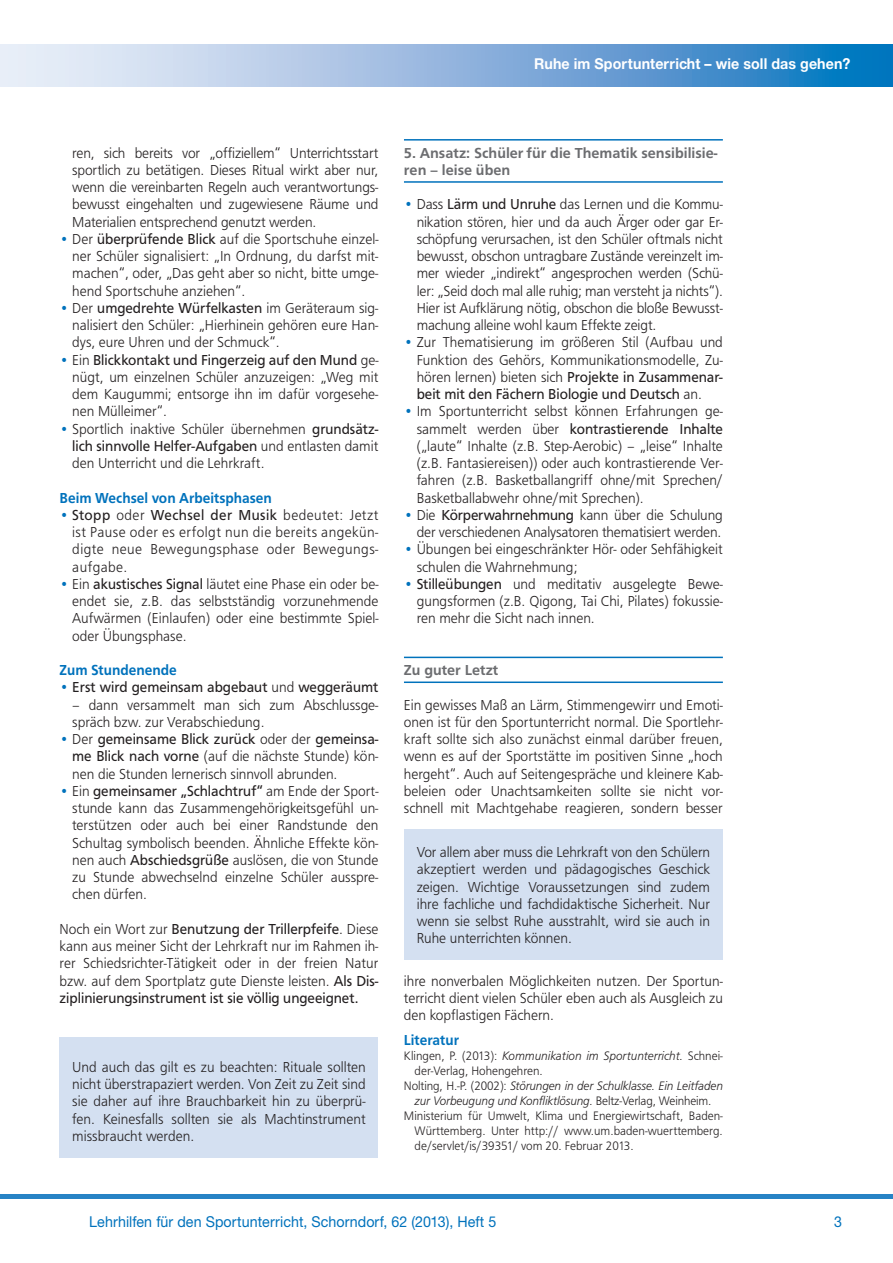
<style>
.page{position:relative;width:893px;height:1263px;background:#fff}
.page>*{position:absolute;margin:0;border:0;box-sizing:border-box;transform-origin:0 0}
.t1{font:300 15px/17.2px "Frutus T";color:#231f20;text-align:justify;scale:.95 1}
.t2{font:500 15px/17.2px "Frutus T";color:#6c6d70}
.t3{font:15px "Helvetica Neue CE";letter-spacing:.005em;color:#0072bc;scale:.95 1}
.t4{font:500 15px "Frutus T";color:#0072bc;scale:.95 1}
.t5{font:15px "Frutus T";color:#231f20;scale:.95 1}
.t6{font:700 15px "Helvetica Neue CE";letter-spacing:.005em;color:#fff;scale:.95 1}
.t7{font:italic 300 12.75px "Frutus T";letter-spacing:-.01em;color:#231f20;scale:.95 1}
.t8{font:300 12.75px "Frutus T";color:#231f20;scale:.95 1}
.s1{color:#0072bc}
.s2{font-weight:400}
.s3{font-weight:300;color:#0072bc}
.s4{font-weight:300}
.s5{font-style:normal}
</style>
<div class="page">
<div style="left:0;top:1194px;width:893px;height:5px;background:#2783c5"></div>
<svg style="left:0;top:44px;width:893px;height:43px;background:#88b4dd"></svg>
<hr style="left:404px;top:139px;width:319px;height:2px;background:#0072bc">
<hr style="left:404px;top:181px;width:319px;height:2px;background:#0072bc">
<hr style="left:404px;top:657px;width:319px;height:1px;background:#0072bc">
<hr style="left:404px;top:681px;width:319px;height:2px;background:#0072bc">
<div style="left:404px;top:829px;width:319px;height:131px;background:#d4e0f1"></div>
<div style="left:60px;top:1037px;width:318px;height:121px;background:#d4e0f1"></div>
<p class="t6" style="left:534px;top:54px;width:334px">Ruhe im Sportunterricht – wie soll das gehen?</p>
<p class="t1" style="left:72px;top:144px;width:324px">ren, sich bereits vor „offiziellem“ Unterrichtsstart sportlich zu betätigen. Dieses Ritual wirkt aber nur, wenn die vereinbarten Regeln auch verantwortungs&shy;bewusst eingehalten und zugewiesene Räume und Materialien entsprechend genutzt werden.</p>
<p class="t1" style="left:72px;top:230px;width:324px;text-indent:-13px"><span class="s1">•</span> Der <span class="s2">überprüfende Blick</span> auf die Sportschuhe einzel&shy;ner Schüler signalisiert: „In Ordnung, du darfst mit&shy;machen“, oder, „Das geht aber so nicht, bitte umge&shy;hend Sportschuhe anziehen“.</p>
<p class="t1" style="left:72px;top:299px;width:324px;text-indent:-13px"><span class="s1">•</span> Der <span class="s2">umgedrehte Würfelkasten</span> im Geräteraum sig&shy;nalisiert den Schüler: „Hierhinein gehören eure Han&shy;dys, eure Uhren und der Schmuck“.</p>
<p class="t1" style="left:72px;top:351px;width:324px;text-indent:-13px"><span class="s1">•</span> Ein <span class="s2">Blickkontakt und Fingerzeig auf den Mund</span> ge&shy;nügt, um einzelnen Schüler anzuzeigen: „Weg mit dem Kaugummi; entsorge ihn im dafür vorgesehe&shy;nen Mülleimer“.</p>
<p class="t1" style="left:72px;top:420px;width:324px;text-indent:-13px"><span class="s1">•</span> Sportlich inaktive Schüler übernehmen <span class="s2">grundsätz&shy;lich sinnvolle Helfer-Aufgaben</span> und entlasten damit den Unterricht und die Lehrkraft.</p>
<p class="t4" style="left:60px;top:489px;width:225px">Beim Wechsel von Arbeitsphasen</p>
<p class="t1" style="left:72px;top:506px;width:324px;text-indent:-13px"><span class="s1">•</span> <span class="s2">Stopp</span> oder <span class="s2">Wechsel der Musik</span> bedeutet: Jetzt ist Pause oder es erfolgt nun die bereits angekün&shy;digte neue Bewegungsphase oder Bewegungs&shy;aufgabe.</p>
<p class="t1" style="left:72px;top:575px;width:324px;text-indent:-13px"><span class="s1">•</span> Ein <span class="s2">akustisches Signal</span> läutet eine Phase ein oder be&shy;endet sie, z.B. das selbstständig vorzunehmende Aufwärmen (Einlaufen) oder eine bestimmte Spiel&shy;oder Übungsphase.</p>
<p class="t4" style="left:60px;top:661px;width:125px">Zum Stundenende</p>
<p class="t5" style="left:60px;top:679px;width:337px"><span class="s3">•</span> Erst wird gemeinsam abgebaut <span class="s4">und</span> weggeräumt</p>
<p class="t1" style="left:72px;top:696px;width:324px">– dann versammelt man sich zum Abschlussge&shy;spräch bzw. zur Verabschiedung.</p>
<p class="t1" style="left:72px;top:730px;width:324px;text-indent:-13px"><span class="s1">•</span> Der <span class="s2">gemeinsame Blick zurück</span> oder der <span class="s2">gemeinsa&shy;me Blick nach vorne</span> (auf die nächste Stunde) kön&shy;nen die Stunden lernerisch sinnvoll abrunden.</p>
<p class="t1" style="left:72px;top:782px;width:324px;text-indent:-13px"><span class="s1">•</span> Ein <span class="s2">gemeinsamer „Schlachtruf“</span> am Ende der Sport&shy;stunde kann das Zusammengehörigkeitsgefühl un&shy;terstützen oder auch bei einer Randstunde den Schultag symbolisch beenden. Ähnliche Effekte kön&shy;nen auch <span class="s2">Abschiedsgrüße</span> auslösen, die von Stunde zu Stunde abwechselnd einzelne Schüler ausspre&shy;chen dürfen.</p>
<p class="t1" style="left:60px;top:920px;width:337px">Noch ein Wort zur <span class="s2">Benutzung der Trillerpfeife</span>. Diese kann aus meiner Sicht der Lehrkraft nur im Rahmen ih&shy;rer Schiedsrichter-Tätigkeit oder in der freien Natur bzw. auf dem Sportplatz gute Dienste leisten. <span class="s2">Als Dis&shy;ziplinierungsinstrument ist sie völlig ungeeignet.</span></p>
<p class="t1" style="left:72px;top:1058px;width:310px">Und auch das gilt es zu beachten: Rituale sollten nicht überstrapaziert werden. Von Zeit zu Zeit sind sie daher auf ihre Brauchbarkeit hin zu überprü&shy;fen. Keinesfalls sollten sie als Machtinstrument missbraucht werden.</p>
<p class="t2" style="left:404px;top:144px;width:315px">5. Ansatz: Schüler für die Thematik sensibilisie&shy;ren – leise üben</p>
<p class="t1" style="left:417px;top:195px;width:324px;text-indent:-13px"><span class="s1">•</span> Dass <span class="s2">Lärm und Unruhe</span> das Lernen und die Kommu&shy;nikation stören, hier und da auch Ärger oder gar Er&shy;schöpfung verursachen, ist den Schüler oftmals nicht bewusst, obschon untragbare Zustände vereinzelt im&shy;mer wieder „indirekt“ angesprochen werden (Schü&shy;ler: „Seid doch mal alle ruhig; man versteht ja nichts“).<br>Hier ist Aufklärung nötig, obschon die bloße Bewusst&shy;machung alleine wohl kaum Effekte zeigt.</p>
<p class="t1" style="left:417px;top:333px;width:324px;text-indent:-13px"><span class="s1">•</span> Zur Thematisierung im größeren Stil (Aufbau und Funktion des Gehörs, Kommunikationsmodelle, Zu&shy;hören lernen) bieten sich <span class="s2">Projekte in Zusammenar&shy;beit mit den Fächern Biologie und Deutsch</span> an.</p>
<p class="t1" style="left:417px;top:402px;width:324px;text-indent:-13px"><span class="s1">•</span> Im Sportunterricht selbst können Erfahrungen ge&shy;sammelt werden über <span class="s2">kontrastierende Inhalte </span>(„laute“ Inhalte (z.B. Step-Aerobic) – „leise“ Inhalte (z.B. Fantasiereisen)) oder auch kontrastierende Ver&shy;fahren (z.B. Basketballangriff ohne/mit Sprechen/ Basketballabwehr ohne/mit Sprechen).</p>
<p class="t1" style="left:404px;top:506px;width:337px;text-align:right"><span class="s1">•</span> Die <span class="s2">Körperwahrnehmung</span> kann über die Schulung der verschiedenen Analysatoren thematisiert werden.</p>
<p class="t1" style="left:417px;top:540px;width:324px;text-indent:-13px"><span class="s1">•</span> Übungen bei eingeschränkter Hör- oder Sehfähigkeit schulen die Wahrnehmung;</p>
<p class="t1" style="left:417px;top:575px;width:324px;text-indent:-13px"><span class="s1">•</span> <span class="s2">Stilleübungen</span> und meditativ ausgelegte Bewe&shy;gungsformen (z.B. Qigong, Tai Chi, Pilates) fokussie&shy;ren mehr die Sicht nach innen.</p>
<p class="t2" style="left:404px;top:661px;width:96px">Zu guter Letzt</p>
<p class="t1" style="left:404px;top:696px;width:337px">Ein gewisses Maß an Lärm, Stimmengewirr und Emoti&shy;onen ist für den Sportunterricht normal. Die Sportlehr&shy;kraft sollte sich also zunächst einmal darüber freuen, wenn es auf der Sportstätte im positiven Sinne „hoch hergeht“. Auch auf Seitengespräche und kleinere Kab&shy;beleien oder Unachtsamkeiten sollte sie nicht vor&shy;schnell mit Machtgehabe reagieren, sondern besser</p>
<p class="t1" style="left:417px;top:843px;width:310px">Vor allem aber muss die Lehrkraft von den Schülern akzeptiert werden und pädagogisches Geschick zeigen. Wichtige Voraussetzungen sind zudem ihre fachliche und fachdidaktische Sicherheit. Nur wenn sie selbst Ruhe ausstrahlt, wird sie auch in Ruhe unterrichten können.</p>
<p class="t1" style="left:404px;top:972px;width:337px">ihre nonverbalen Möglichkeiten nutzen. Der Sportun&shy;terricht dient vielen Schüler eben auch als Ausgleich zu den kopflastigen Fächern.</p>
<p class="t4" style="left:404px;top:1031px;width:60px">Literatur</p>
<p class="t7" style="left:404px;top:1048px;width:337px"><span class="s5">Klingen, P. (2013):</span> Kommunikation im Sportunterricht. <span class="s5">Schnei-</span></p>
<p class="t8" style="left:415px;top:1063px;width:136px">der-Verlag, Hohengehren.</p>
<p class="t7" style="left:404px;top:1078px;width:337px"><span class="s5">Nolting, H.-P. (2002):</span> Störungen in der Schulklasse. Ein Leitfaden</p>
<p class="t7" style="left:415px;top:1093px;width:314px">zur Vorbeugung und Konfliktlösung. <span class="s5">Beltz-Verlag, Weinheim.</span></p>
<p class="t8" style="left:404px;top:1108px;width:337px">Ministerium für Umwelt, Klima und Energiewirtschaft, Baden-</p>
<p class="t8" style="left:415px;top:1123px;width:326px">Württemberg. Unter http:// www.um.baden-wuerttemberg.</p>
<p class="t8" style="left:415px;top:1138px;width:232px">de/servlet/is/39351/ vom 20. Februar 2013.</p>
<p class="t3" style="left:89px;top:1213px;width:430px">Lehrhilfen für den Sportunterricht, Schorndorf, 62 (2013), Heft 5</p>
<p class="t3" style="left:834px;top:1213px;width:10px">3</p>
</div>
